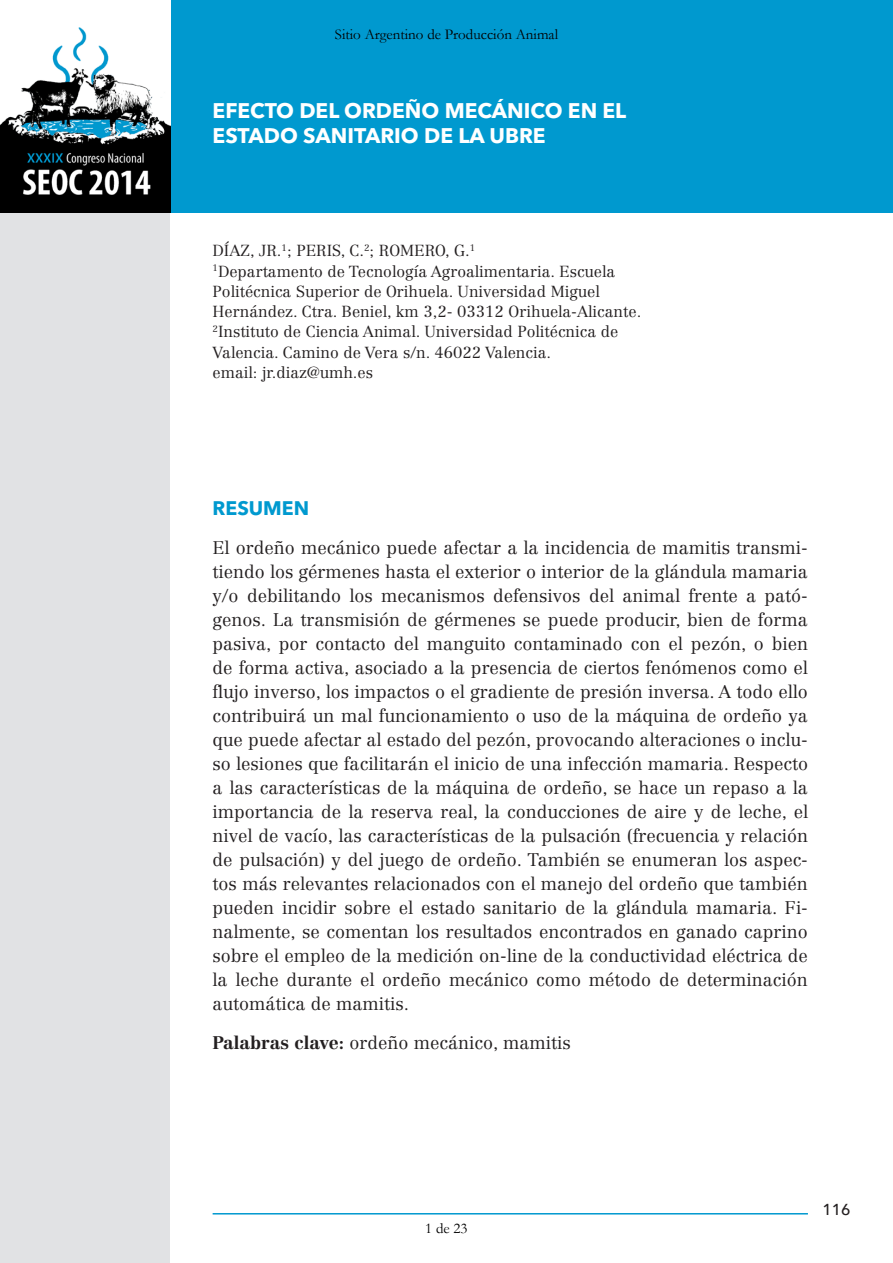
<style>
.page{position:relative;width:893px;height:1263px;background:#fff}
.page>*{position:absolute;margin:0;border:0;box-sizing:border-box;transform-origin:0 0}
.Cabeza_artículo{font:700 21px/25.5px "Avenir Next LT Pro";color:#fff}
.Cabeza_azul_1{font:700 19.5px "Avenir Next LT Pro";color:#0099cf}
.Centennial11{font:300 18px/24px "Centennial LT Std";color:#231f20;text-align:justify}
.Autores{font:300 15.75px/20.2px "Centennial LT Std";color:#231f20}
.t1{font:500 15.75px "Avenir Next LT Pro";color:#231f20}
.t2{font:15px "Garamond";color:#000}
.s1{font-weight:700}
</style>
<div class="page">
<div style="left:0;top:0;width:170px;height:1263px;background:#e1e2e4"></div>
<hr style="left:213px;top:1213px;width:595px;height:1px;background:#0099cf">
<div style="left:0;top:0;width:893px;height:213px;background:#0099cf"></div>
<img style="left:0;top:0;width:170px;height:213px">
<p class="t2" style="left:335px;top:24px;width:225px">Sitio Argentino de Producción Animal</p>
<p class="Cabeza_artículo" style="left:213px;top:98px;width:415px">EFECTO DEL ORDEÑO MECÁNICO EN EL<br>ESTADO SANITARIO DE LA UBRE</p>
<p class="Autores" style="left:213px;top:241px;width:264px">DÍAZ, JR.<sup>1</sup>; PERIS, C.<sup>2</sup>; ROMERO, G.<sup>1</sup></p>
<p class="Autores" style="left:213px;top:261px;width:430px"><sup>1</sup>Departamento de Tecnología Agroalimentaria. Escuela<br>Politécnica Superior de Orihuela. Universidad Miguel<br>Hernández. Ctra. Beniel, km 3,2- 03312 Orihuela-Alicante.</p>
<p class="Autores" style="left:213px;top:322px;width:407px"><sup>2</sup>Instituto de Ciencia Animal. Universidad Politécnica de<br>Valencia. Camino de Vera s/n. 46022 Valencia.</p>
<p class="Autores" style="left:213px;top:362px;width:162px">email: jr.diaz@umh.es</p>
<p class="Cabeza_azul_1" style="left:213px;top:496px;width:98px">RESUMEN</p>
<p class="Centennial11" style="left:213px;top:536px;width:597px">El ordeño mecánico puede afectar a la incidencia de mamitis transmi&shy;tiendo los gérmenes hasta el exterior o interior de la glándula mamaria y/o debilitando los mecanismos defensivos del animal frente a pató&shy;genos. La transmisión de gérmenes se puede producir, bien de forma pasiva, por contacto del manguito contaminado con el pezón, o bien de forma activa, asociado a la presencia de ciertos fenómenos como el flujo inverso, los impactos o el gradiente de presión inversa. A todo ello contribuirá un mal funcionamiento o uso de la máquina de ordeño ya que puede afectar al estado del pezón, provocando alteraciones o inclu&shy;so lesiones que facilitarán el inicio de una infección mamaria. Respecto a las características de la máquina de ordeño, se hace un repaso a la importancia de la reserva real, la conducciones de aire y de leche, el nivel de vacío, las características de la pulsación (frecuencia y relación de pulsación) y del juego de ordeño. También se enumeran los aspec&shy;tos más relevantes relacionados con el manejo del ordeño que también pueden incidir sobre el estado sanitario de la glándula mamaria. Fi&shy;nalmente, se comentan los resultados encontrados en ganado caprino sobre el empleo de la medición on-line de la conductividad eléctrica de la leche durante el ordeño mecánico como método de determinación automática de mamitis.</p>
<p class="Centennial11" style="left:213px;top:1030px;width:360px"><span class="s1">Palabras clave:</span> ordeño mecánico, mamitis</p>
<p class="t2" style="left:425px;top:1218px;width:44px">1 de 23</p>
<p class="t1" style="left:822px;top:1200px;width:30px">116</p>
</div>
